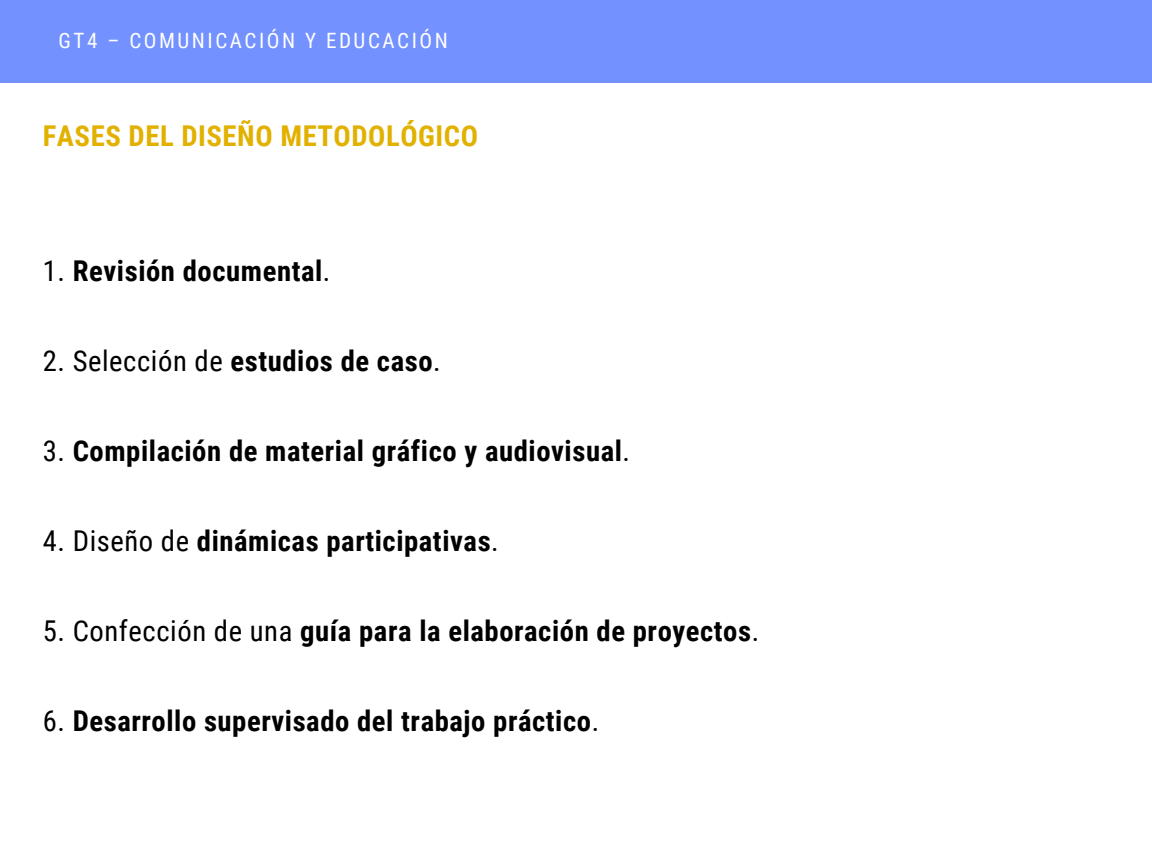
<style>
.page{position:relative;width:1152px;height:864px;background:#fff}
.page>*{position:absolute;margin:0;border:0;box-sizing:border-box;transform-origin:0 0}
.t1{font:700 28.65px "Roboto Condensed";letter-spacing:.02em;color:#000}
.t2{font:28.65px "Roboto Condensed";letter-spacing:.02em;color:#000}
.t3{font:700 28.65px "Roboto Condensed";letter-spacing:.02em;color:#e2b100}
.t4{font:21.15px "Roboto Condensed";letter-spacing:.12em;color:#fff}
.s1{font-weight:400}
.s2{font-weight:700}
</style>
<div class="page">
<div style="left:0;top:0;width:1152px;height:82px;background:#7391ff"></div>
<p class="t4" style="left:58px;top:29px;width:391px">GT4 – COMUNICACIÓN Y EDUCACIÓN</p>
<p class="t3" style="left:43px;top:119px;width:437px">FASES DEL DISEÑO METODOLÓGICO</p>
<p class="t1" style="left:43px;top:254px;width:289px"><span class="s1">1.</span> Revisión documental<span class="s1">.</span></p>
<p class="t2" style="left:43px;top:344px;width:399px">2. Selección de <span class="s2">estudios de caso</span>.</p>
<p class="t1" style="left:43px;top:434px;width:589px"><span class="s1">3.</span> Compilación de material gráfico y audiovisual<span class="s1">.</span></p>
<p class="t1" style="left:43px;top:524px;width:458px"><span class="s1">4. Diseño de</span> dinámicas participativas<span class="s1">.</span></p>
<p class="t1" style="left:43px;top:614px;width:718px"><span class="s1">5. Confección de una</span> guía para la elaboración de proyectos<span class="s1">.</span></p>
<p class="t1" style="left:43px;top:704px;width:558px"><span class="s1">6.</span> Desarrollo supervisado del trabajo práctico<span class="s1">.</span></p>
</div>
